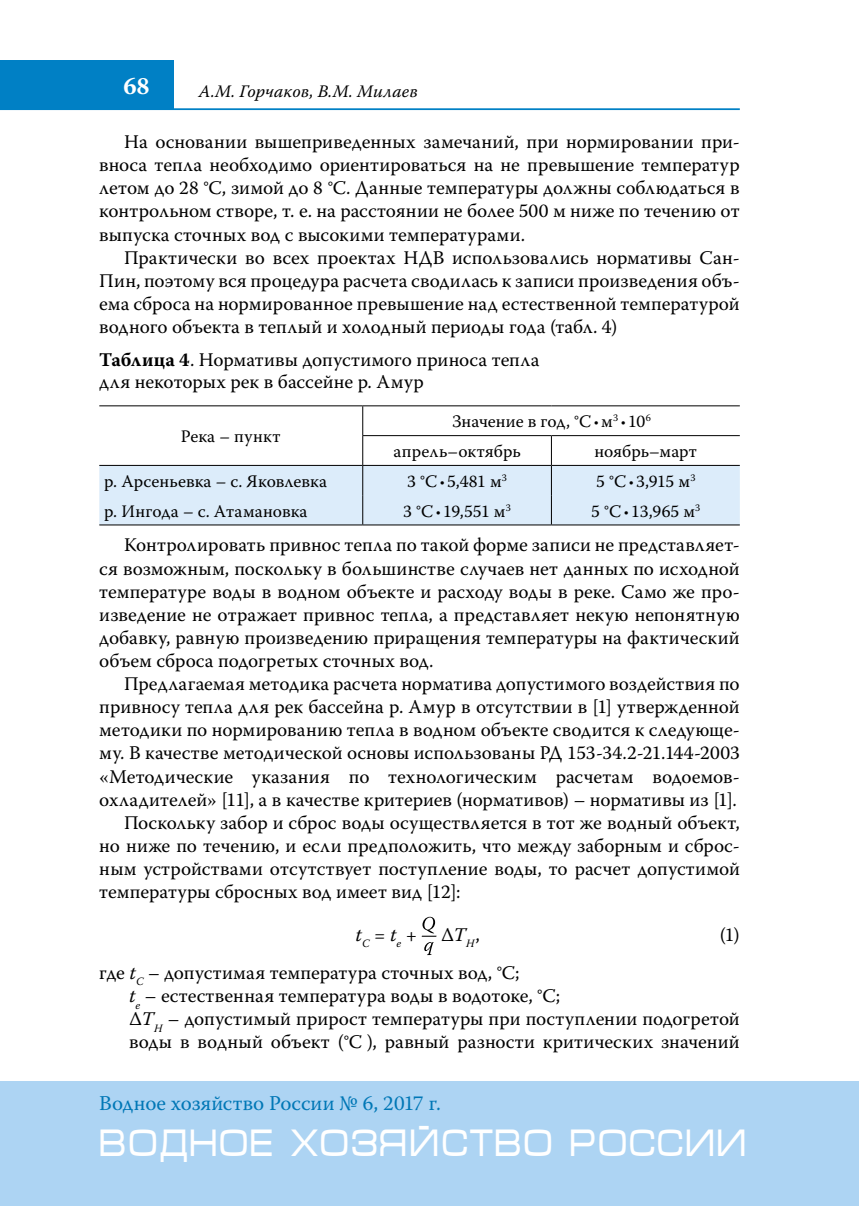
<style>
.page{position:relative;width:859px;height:1206px;background:#fff}
.page>*{position:absolute;margin:0;border:0;box-sizing:border-box;transform-origin:0 0}
.t1{font:38.5px "Micra";color:#fff;scale:.81 1}
.t2{font:700 24.5px "Warnock Pro";color:#fff}
.t3{font:21px "Warnock Pro";color:#0077b6}
.t4{font:19.25px/23.1px "Warnock Pro";letter-spacing:.005em;color:#000;text-align:justify}
.t5{font:17.5px/29.8px "Warnock Pro";color:#000}
.t6{font:italic 17.5px "Warnock Pro";letter-spacing:.005em;color:#000}
.t7{font:17.5px "Warnock Pro";letter-spacing:.02em;color:#000}
.s1{font-weight:700}
.s2{font-family:"Myriad Pro";font-size:15.75px}
.s3{font-style:italic}
</style>
<div class="page">
<hr style="left:0;top:108px;width:739px;height:2px;background:#0080c5">
<div style="left:0;top:60px;width:174px;height:50px;background:#0080c5"></div>
<div style="left:0;top:1081px;width:858px;height:124px;background:#add4f3"></div>
<hr style="left:99px;top:405px;width:263px;height:1px;background:#000">
<hr style="left:362px;top:405px;width:189px;height:1px;background:#000">
<hr style="left:551px;top:405px;width:188px;height:1px;background:#000">
<svg style="left:99px;top:406px;width:640px;height:118px"></svg>
<hr style="left:99px;top:524px;width:263px;height:1px;background:#000">
<hr style="left:362px;top:524px;width:189px;height:1px;background:#000">
<hr style="left:551px;top:524px;width:188px;height:1px;background:#000">
<svg style="left:422px;top:916px;width:14px;height:20px"></svg>
<svg style="left:424px;top:942px;width:9px;height:13px"></svg>
<p class="t2" style="left:123px;top:71px;width:28px">68</p>
<p class="t6" style="left:199px;top:81px;width:221px">А.М. Горчаков, В.М. Милаев</p>
<p class="t4" style="left:99px;top:130px;width:641px;text-indent:25px">На основании вышеприведенных замечаний, при нормировании при&shy;вноса тепла необходимо ориентироваться на не превышение температур летом до 28 °С, зимой до 8 °С. Данные температуры должны соблюдаться в контрольном створе, т. е. на расстоянии не более 500 м ниже по течению от выпуска сточных вод с высокими температурами.</p>
<p class="t4" style="left:99px;top:245px;width:641px;text-indent:25px">Практически во всех проектах НДВ использовались нормативы Сан-Пин, поэтому вся процедура расчета сводилась к записи произведения объ&shy;ема сброса на нормированное превышение над естественной температурой водного объекта в теплый и холодный периоды года (табл. 4)</p>
<p class="t4" style="left:99px;top:348px;width:441px"><span class="s1">Таблица 4</span>. Нормативы допустимого приноса тепла для некоторых рек в бассейне р. Амур</p>
<p class="t7" style="left:181px;top:426px;width:101px">Река – пункт</p>
<p class="t5" style="left:393px;top:406px;width:259px;text-indent:59px">Значение в год, °C <span class="s2">•</span> м<sup>3</sup> <span class="s2">•</span> 10<sup>6 </sup>апрель–октябрь</p>
<p class="t5" style="left:594px;top:436px;width:104px">ноябрь–март</p>
<p class="t5" style="left:104px;top:466px;width:224px">р. Арсеньевка – с. Яковлевка</p>
<p class="t5" style="left:407px;top:466px;width:101px">3 °C <span class="s2">•</span> 5,481 м<sup>3</sup></p>
<p class="t5" style="left:596px;top:466px;width:101px">5 °C <span class="s2">•</span> 3,915 м<sup>3</sup></p>
<p class="t5" style="left:104px;top:495px;width:205px">р. Ингода – с. Атамановка</p>
<p class="t5" style="left:403px;top:495px;width:109px">3 °C <span class="s2">•</span> 19,551 м<sup>3</sup></p>
<p class="t5" style="left:591px;top:495px;width:110px">5 °C <span class="s2">•</span> 13,965 м<sup>3</sup></p>
<p class="t4" style="left:99px;top:533px;width:641px;text-indent:25px">Контролировать привнос тепла по такой форме записи не представляет&shy;ся возможным, поскольку в большинстве случаев нет данных по исходной температуре воды в водном объекте и расходу воды в реке. Само же про&shy;изведение не отражает привнос тепла, а представляет некую непонятную добавку, равную произведению приращения температуры на фактический объем сброса подогретых сточных вод.</p>
<p class="t4" style="left:124px;top:672px;width:616px">Предлагаемая методика расчета норматива допустимого воздействия по</p>
<p class="t4" style="left:99px;top:695px;width:641px">привносу тепла для рек бассейна р. Амур в отсутствии в [1] утвержденной</p>
<p class="t4" style="left:99px;top:718px;width:641px">методики по нормированию тепла в водном объекте сводится к следующе-</p>
<p class="t4" style="left:99px;top:741px;width:641px">му. В качестве методической основы использованы РД 153-34.2-21.144-2003</p>
<p class="t4" style="left:99px;top:764px;width:641px">«Методические указания по технологическим расчетам водоемов-</p>
<p class="t4" style="left:99px;top:787px;width:638px">охладителей» [11], а в качестве критериев (нормативов) – нормативы из [1].</p>
<p class="t4" style="left:124px;top:810px;width:617px">Поскольку забор и сброс воды осуществляется в тот же водный объект,</p>
<p class="t4" style="left:99px;top:833px;width:641px">но ниже по течению, и если предположить, что между заборным и сброс-</p>
<p class="t4" style="left:99px;top:856px;width:641px">ным устройствами отсутствует поступление воды, то расчет допустимой</p>
<p class="t4" style="left:99px;top:879px;width:362px">температуры сбросных вод имеет вид [12]:</p>
<p class="t4" style="left:355px;top:922px;width:126px"><span class="s3">t</span><sub>C</sub> = <span class="s3">t</span><sub>e</sub> + Δ<span class="s3">T</span><sub>H</sub>,</p>
<p class="t4" style="left:719px;top:922px;width:22px">(1)</p>
<p class="t4" style="left:129px;top:960px;width:612px;text-align:left;text-indent:-30px">где <span class="s3">t</span><sub>C</sub> – допустимая температура сточных вод, °С;<br><span class="s3">t</span><sub>e</sub> – естественная температура воды в водотоке, °С;<br>Δ<span class="s3">T</span><sub>H</sub> – допустимый прирост температуры при поступлении подогретой воды в водный объект (°С ), равный разности критических значений</p>
<p class="t3" style="left:99px;top:1090px;width:343px">Водное хозяйство России № 6, 2017 г.</p>
<h1 class="t1" style="left:99px;top:1122px;width:801px">ВОДНОЕ ХОЗЯЙСТВО РОССИИ</h1>
</div>
